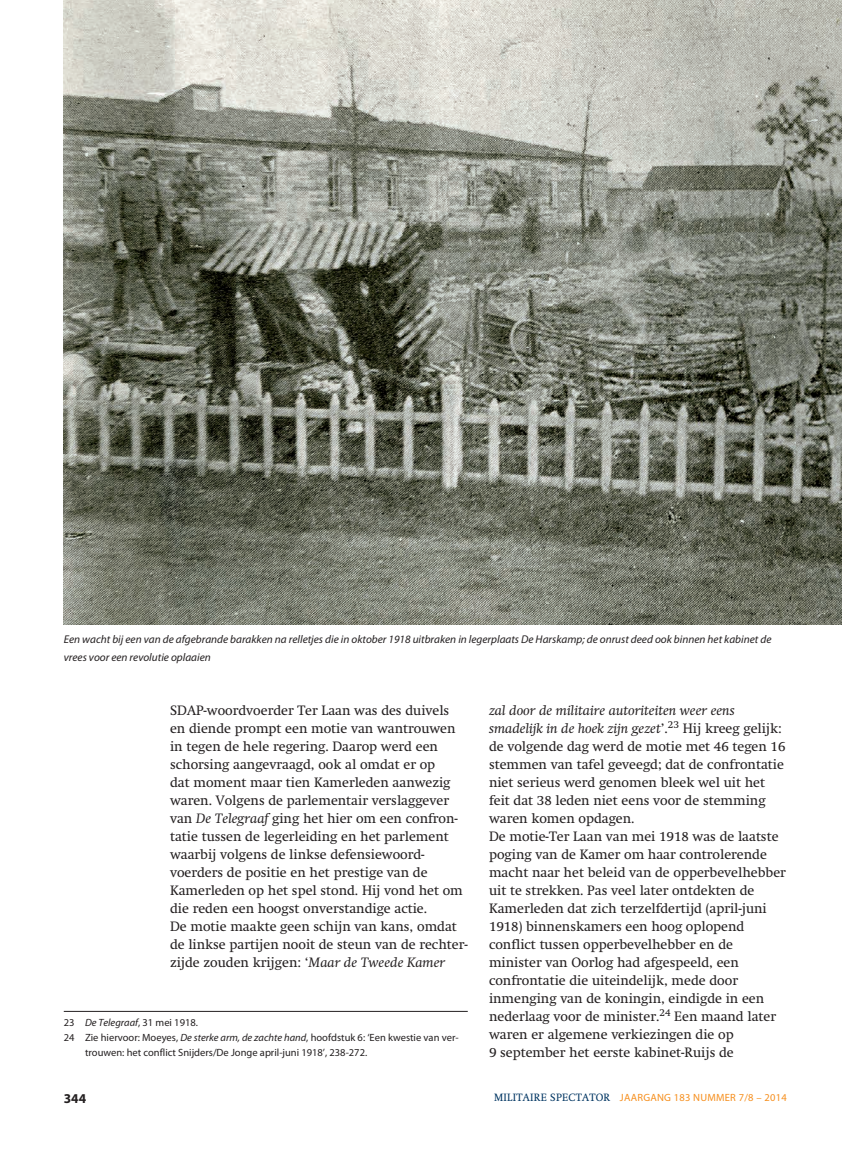
<style>
.page{position:relative;width:842px;height:1161px;background:#fff}
.page>*{position:absolute;margin:0;border:0;box-sizing:border-box;transform-origin:0 0}
.t1{font:13.5px/18px "Swift";color:#231f20}
.t2{font:700 13.5px "Myriad Pro";color:#231f20}
.t3{font:italic 11.25px/18px "Myriad Pro";color:#231f20}
.t4{font:10.5px "Myriad Pro";color:#231f20}
.t5{font:10.5px "Myriad Pro";letter-spacing:.025em;color:#f68f1e}
.s1{font-style:italic}
.s2{font-family:"Swift";color:#003562}
</style>
<div class="page">
<img style="left:64px;top:0;width:778px;height:625px">
<hr style="left:64px;top:1011px;width:404px;height:1px;background:#231f20">
<p class="t3" style="left:64px;top:630px;width:709px">Een wacht bij een van de afgebrande barakken na relletjes die in oktober 1918 uitbraken in legerplaats De Harskamp; de onrust deed ook binnen het kabinet de vrees voor een revolutie oplaaien</p>
<p class="t1" style="left:170px;top:701px;width:299px">SDAP-woordvoerder Ter Laan was des duivels en diende prompt een motie van wantrouwen in tegen de hele regering. Daarop werd een schorsing aangevraagd, ook al omdat er op<br>dat moment maar tien Kamerleden aanwezig waren. Volgens de parlementair verslaggever van <span class="s1">De Telegraaf</span> ging het hier om een confron&shy;tatie tussen de legerleiding en het parlement waarbij volgens de linkse defensiewoord&shy;voerders de positie en het prestige van de Kamerleden op het spel stond. Hij vond het om die reden een hoogst onverstandige actie.<br>De motie maakte geen schijn van kans, omdat de linkse partijen nooit de steun van de rechter&shy;zijde zouden krijgen: ‘<span class="s1">Maar de Tweede Kamer</span></p>
<p class="t1" style="left:489px;top:701px;width:298px"><span class="s1">zal door de militaire autoriteiten weer eens smadelijk in de hoek zijn gezet</span>’.<sup>23</sup> Hij kreeg gelijk: de volgende dag werd de motie met 46 tegen 16 stemmen van tafel geveegd; dat de confrontatie niet serieus werd genomen bleek wel uit het feit dat 38 leden niet eens voor de stemming waren komen opdagen.<br>De motie-Ter Laan van mei 1918 was de laatste poging van de Kamer om haar controlerende macht naar het beleid van de opperbevelhebber uit te strekken. Pas veel later ontdekten de Kamerleden dat zich terzelfdertijd (april-juni 1918) binnenskamers een hoog oplopend conflict tussen opperbevelhebber en de minister van Oorlog had afgespeeld, een confrontatie die uiteindelijk, mede door inmenging van de koningin, eindigde in een nederlaag voor de minister.<sup>24</sup> Een maand later waren er algemene verkiezingen die op<br>9 september het eerste kabinet-Ruijs de</p>
<p class="t4" style="left:64px;top:1017px;width:136px">23 <span class="s1">De Telegraaf</span>, 31 mei 1918.</p>
<p class="t4" style="left:64px;top:1032px;width:396px">24 Zie hiervoor: Moeyes, <span class="s1">De sterke arm, de zachte hand</span>, hoofdstuk 6: ‘Een kwestie van ver-</p>
<p class="t4" style="left:85px;top:1047px;width:284px">trouwen: het conflict Snijders/De Jonge april-juni 1918’, 238-272.</p>
<p class="t2" style="left:64px;top:1091px;width:24px">344</p>
<p class="t5" style="left:494px;top:1091px;width:294px"><span class="s2">MILITAIRE SPECTATOR</span> JAARGANG 183 NUMMER 7/8 – 2014</p>
</div>
